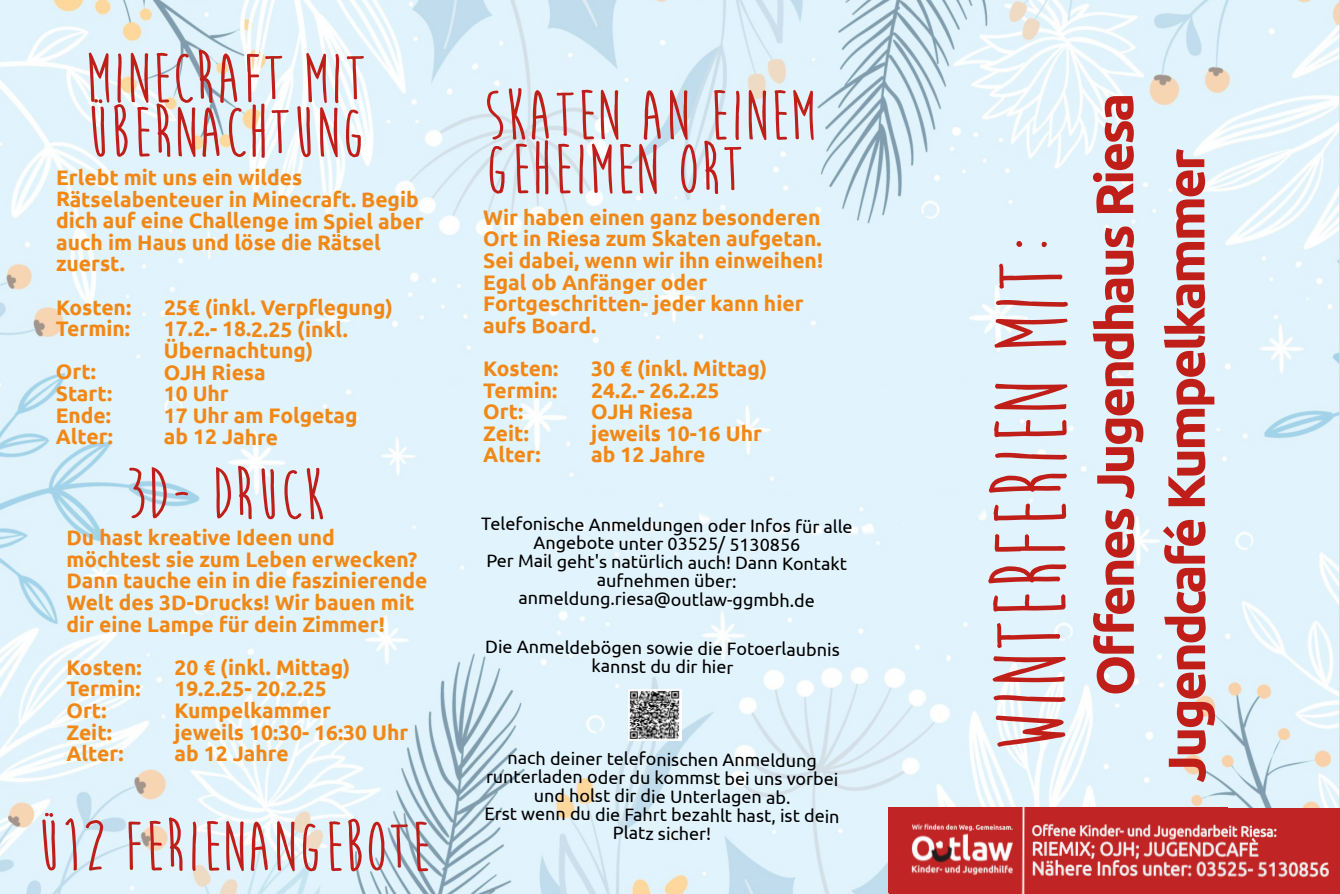
<style>
.page{position:relative;width:1340px;height:894px;background:#fff}
.page>*{position:absolute;margin:0;border:0;box-sizing:border-box;transform-origin:0 0}
.t1{font:700 105px "Moon Flower";letter-spacing:.005em;color:#c01f19}
.t2{font:700 72px/54px "Moon Flower";letter-spacing:.005em;color:#c01f19}
.t3{font:700 52.5px/71.4px "Ubuntu";letter-spacing:-.055em;color:#c01f19}
.t4{font:700 21px/21.6px "Ubuntu";color:#f18815}
.t5{font:18px/18.5px "Ubuntu";letter-spacing:-.005em;color:#000;text-align:center}
</style>
<div class="page">
<img style="left:0;top:0;width:1339px;height:893px">
<img style="left:628px;top:689px;width:54px;height:52px">
<img style="left:888px;top:806px;width:452px;height:87px">
<h2 class="t2" style="left:85px;top:57px;width:282px">MINECRAFT MIT<br>ÜBERNACHTUNG</h2>
<p class="t4" style="left:56px;top:168px;width:369px">Erlebt mit uns ein wildes<br>Rätselabenteuer in Minecraft. Begib dich auf eine Challenge im Spiel aber auch im Haus und löse die Rätsel zuerst.</p>
<p class="t4" style="left:56px;top:297px;width:77px">Kosten:</p>
<p class="t4" style="left:164px;top:298px;width:230px">25€ (inkl. Verpflegung)</p>
<p class="t4" style="left:56px;top:319px;width:76px">Termin:</p>
<p class="t4" style="left:164px;top:319px;width:186px">17.2.- 18.2.25 (inkl.<br>Übernachtung)</p>
<p class="t4" style="left:56px;top:362px;width:42px">Ort:</p>
<p class="t4" style="left:164px;top:362px;width:103px">OJH Riesa</p>
<p class="t4" style="left:56px;top:384px;width:58px">Start:</p>
<p class="t4" style="left:164px;top:384px;width:67px">10 Uhr</p>
<p class="t4" style="left:56px;top:405px;width:57px">Ende:</p>
<p class="t4" style="left:164px;top:406px;width:195px">17 Uhr am Folgetag</p>
<p class="t4" style="left:56px;top:427px;width:59px">Alter:</p>
<p class="t4" style="left:164px;top:427px;width:116px">ab 12 Jahre</p>
<h2 class="t2" style="left:125px;top:473px;width:202px">3D- DRUCK</h2>
<p class="t4" style="left:66px;top:528px;width:363px">Du hast kreative Ideen und möchtest sie zum Leben erwecken?<br>Dann tauche ein in die faszinierende<br>Welt des 3D-Drucks! Wir bauen mit dir eine Lampe für dein Zimmer!</p>
<p class="t4" style="left:66px;top:657px;width:77px">Kosten:</p>
<p class="t4" style="left:174px;top:657px;width:177px">20 € (inkl. Mittag)</p>
<p class="t4" style="left:66px;top:679px;width:76px">Termin:</p>
<p class="t4" style="left:174px;top:679px;width:154px">19.2.25- 20.2.25</p>
<p class="t4" style="left:66px;top:700px;width:42px">Ort:</p>
<p class="t4" style="left:174px;top:700px;width:158px">Kumpelkammer</p>
<p class="t4" style="left:66px;top:722px;width:47px">Zeit:</p>
<p class="t4" style="left:174px;top:722px;width:235px">jeweils 10:30- 16:30 Uhr</p>
<p class="t4" style="left:66px;top:744px;width:59px">Alter:</p>
<p class="t4" style="left:174px;top:744px;width:116px">ab 12 Jahre</p>
<h2 class="t2" style="left:36px;top:825px;width:396px">Ü12 FERIENANGEBOTE</h2>
<h2 class="t2" style="left:484px;top:94px;width:333px">SKATEN AN EINEM<br>GEHEIMEN ORT</h2>
<p class="t4" style="left:483px;top:208px;width:341px">Wir haben einen ganz besonderen<br>Ort in Riesa zum Skaten aufgetan.<br>Sei dabei, wenn wir ihn einweihen!<br>Egal ob Anfänger oder<br>Fortgeschritten- jeder kann hier aufs Board.</p>
<p class="t4" style="left:483px;top:359px;width:77px">Kosten:</p>
<p class="t4" style="left:591px;top:359px;width:177px">30 € (inkl. Mittag)</p>
<p class="t4" style="left:483px;top:380px;width:76px">Termin:</p>
<p class="t4" style="left:591px;top:380px;width:130px">24.2.- 26.2.25</p>
<p class="t4" style="left:483px;top:402px;width:42px">Ort:</p>
<p class="t4" style="left:591px;top:402px;width:103px">OJH Riesa</p>
<p class="t4" style="left:483px;top:423px;width:47px">Zeit:</p>
<p class="t4" style="left:591px;top:423px;width:172px">jeweils 10-16 Uhr</p>
<p class="t4" style="left:483px;top:445px;width:59px">Alter:</p>
<p class="t4" style="left:591px;top:445px;width:116px">ab 12 Jahre</p>
<p class="t5" style="left:481px;top:516px;width:373px">Telefonische Anmeldungen oder Infos für alle Angebote unter 03525/ 5130856<br>Per Mail geht's natürlich auch! Dann Kontakt aufnehmen über: anmeldung.riesa@outlaw-ggmbh.de</p>
<p class="t5" style="left:485px;top:639px;width:356px">Die Anmeldebögen sowie die Fotoerlaubnis kannst du dir hier</p>
<p class="t5" style="left:484px;top:750px;width:357px">nach deiner telefonischen Anmeldung runterladen oder du kommst bei uns vorbei und holst dir die Unterlagen ab.<br>Erst wenn du die Fahrt bezahlt hast, ist dein Platz sicher!</p>
<h1 class="t1" style="left:992px;top:755px;width:525px;rotate:-90deg">WINTERFERIEN MIT:</h1>
<h3 class="t3" style="left:1082px;top:782px;width:691px;text-indent:87px;rotate:-90deg">Offenes Jugendhaus Riesa<br>Jugendcafé Kumpelkammer</h3>
</div>
